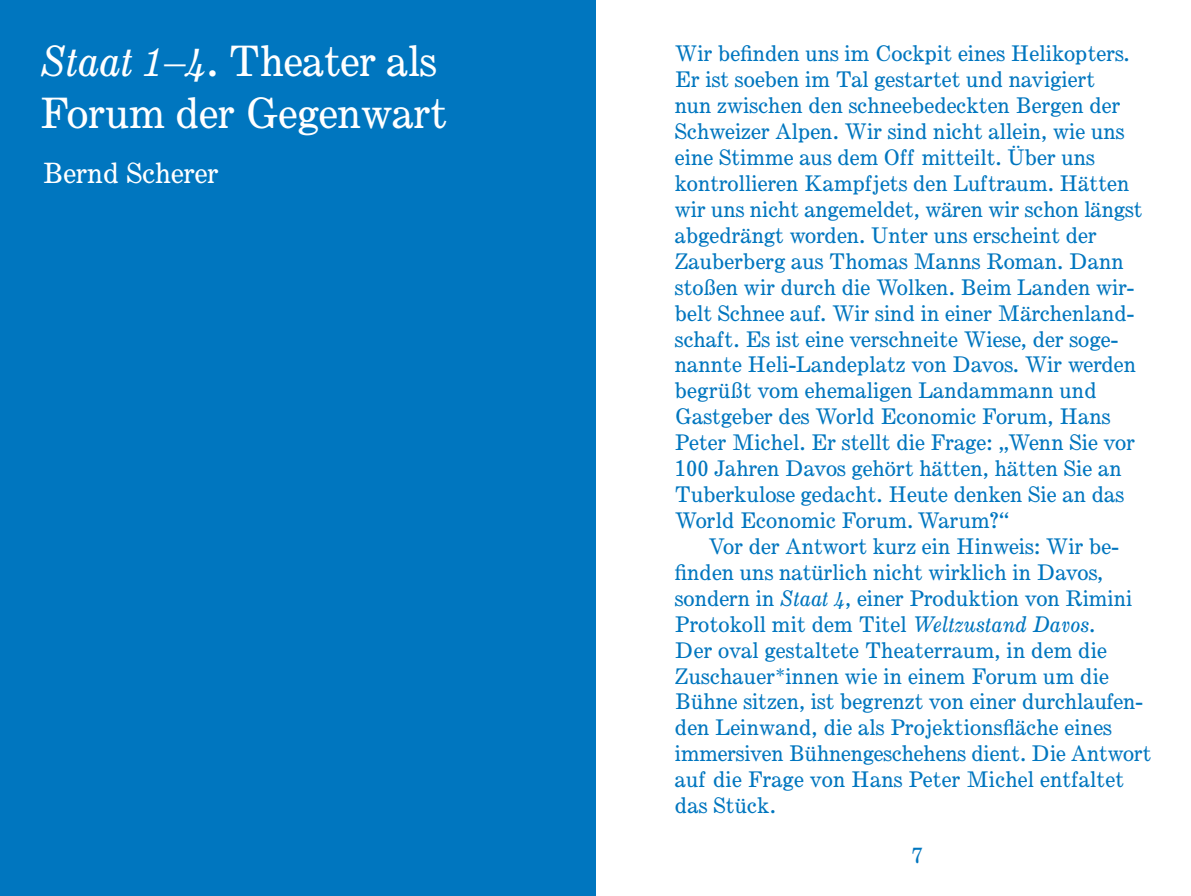
<style>
.page{position:relative;width:1191px;height:896px;background:#fff}
.page>*{position:absolute;margin:0;border:0;box-sizing:border-box;transform-origin:0 0}
.t1{font:42px/52px "Century MT Std";letter-spacing:-.01em;color:#fff}
.t2{font:28px "Century MT Std";letter-spacing:-.005em;color:#fff}
.t3{font:21.6px/26px "Century MT Std";color:#0076bf}
.s1{font-style:italic}
</style>
<div class="page">
<div style="left:0;top:0;width:595px;height:896px;background:#0076bf"></div>
<h1 class="t1" style="left:40px;top:35px;width:409px"><span class="s1">Staat 1–4.</span> Theater als<br>Forum der Gegenwart</h1>
<p class="t2" style="left:43px;top:157px;width:178px">Bernd Scherer</p>
<p class="t3" style="left:675px;top:40px;width:469px">Wir befinden uns im Cockpit eines Helikopters.<br>Er ist soeben im Tal gestartet und navigiert<br>nun zwischen den schneebedeckten Bergen der Schweizer Alpen. Wir sind nicht allein, wie uns eine Stimme aus dem Off mitteilt. Über uns kontrollieren Kampfjets den Luftraum. Hätten wir uns nicht angemeldet, wären wir schon längst abgedrängt worden. Unter uns erscheint der Zauberberg aus Thomas Manns Roman. Dann stoßen wir durch die Wolken. Beim Landen wir&shy;belt Schnee auf. Wir sind in einer Märchenland&shy;schaft. Es ist eine verschneite Wiese, der soge&shy;nannte Heli-Landeplatz von Davos. Wir werden begrüßt vom ehemaligen Landammann und Gastgeber des World Economic Forum, Hans Peter Michel. Er stellt die Frage: „Wenn Sie vor 100 Jahren Davos gehört hätten, hätten Sie an Tuberkulose gedacht. Heute denken Sie an das World Economic Forum. Warum?“</p>
<p class="t3" style="left:675px;top:533px;width:478px;text-indent:34px">Vor der Antwort kurz ein Hinweis: Wir be&shy;finden uns natürlich nicht wirklich in Davos, sondern in <span class="s1">Staat 4</span>, einer Produktion von Rimini Protokoll mit dem Titel <span class="s1">Weltzustand Davos</span>.<br>Der oval gestaltete Theaterraum, in dem die Zuschauer*innen wie in einem Forum um die Bühne sitzen, ist begrenzt von einer durchlaufen&shy;den Leinwand, die als Projektionsfläche eines immersiven Bühnengeschehens dient. Die Antwort auf die Frage von Hans Peter Michel entfaltet das Stück.</p>
<p class="t3" style="left:911px;top:841px;width:13px">7</p>
</div>
